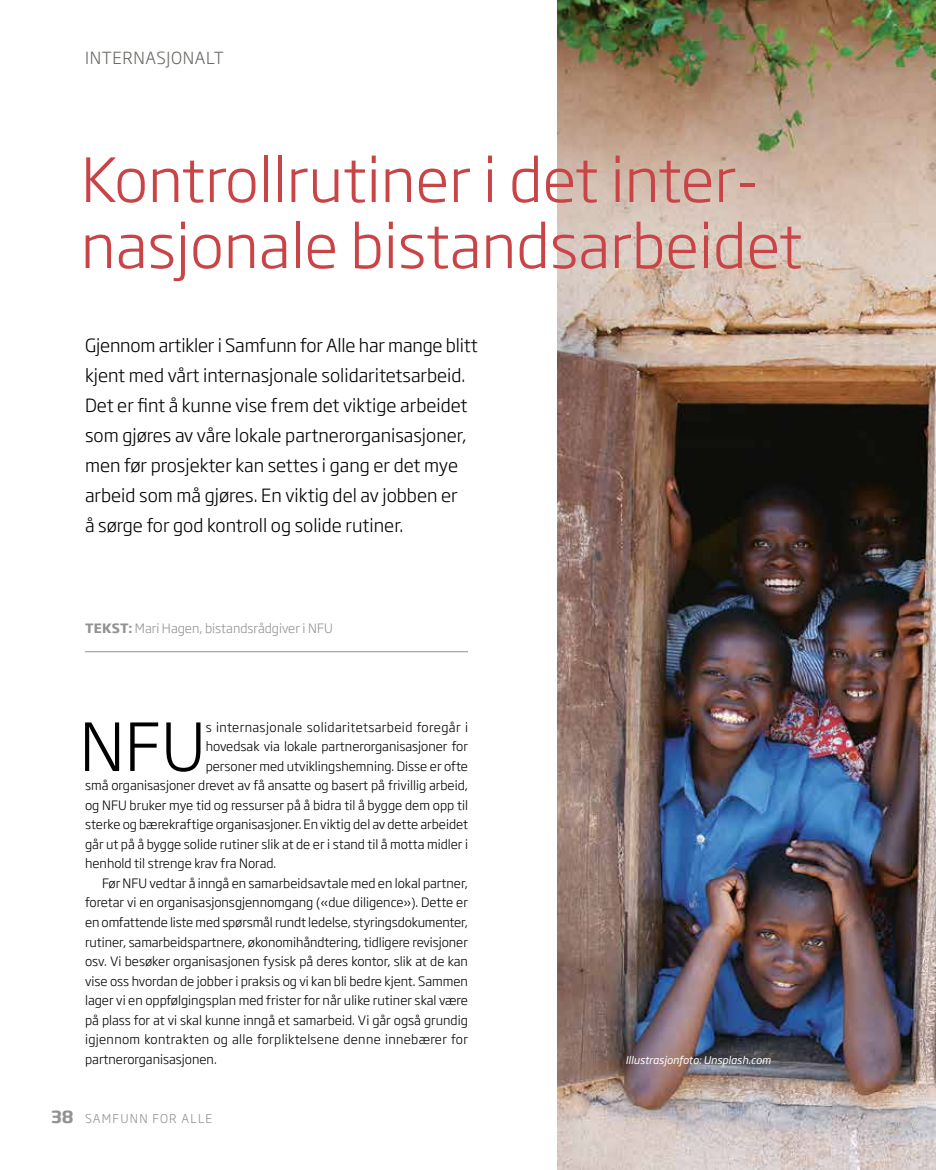
<style>
.page{position:relative;width:936px;height:1170px;background:#fff}
.page>*{position:absolute;margin:0;border:0;box-sizing:border-box;transform-origin:0 0}
.t1{font:300 65.25px "Soho Gothic Std";color:#000}
.t2{font:300 60px/66px "Soho Gothic Std";color:#c84447}
.t3{font:300 18px/30px "Soho Gothic Std";color:#000}
.t4{font:300 16.5px "Soho Gothic Std";letter-spacing:.04em;color:#6a6864}
.t5{font:300 12.75px "Soho Gothic Std";color:#000}
.t6{font:300 12.75px "Soho Gothic Std";letter-spacing:.025em;color:#000}
.t7{font:300 12.75px "Soho Gothic Std";letter-spacing:.03em;color:#000}
.t8{font:300 12.75px "Soho Gothic Std";color:#949290}
.t9{font:300 12px "Soho Gothic Std";letter-spacing:.1em;color:#949290}
.t10{font:italic 10.5px "Soho Gothic Std";color:#fff}
.s1{font-weight:700}
.s2{font-weight:700;font-size:16.5px}
</style>
<div class="page">
<img style="left:557px;top:0;width:378px;height:1169px">
<hr style="left:85px;top:651px;width:383px;height:1px;background:#949290">
<svg style="left:557px;top:104px;width:295px;height:228px;background:#ccb6a5"></svg>
<p class="t4" style="left:85px;top:47px;width:140px">INTERNASJONALT</p>
<h2 class="t2" style="left:81px;top:148px;width:723px">Kontrollrutiner i det inter&shy;nasjonale bistandsarbeidet</h2>
<p class="t3" style="left:85px;top:331px;width:394px">Gjennom artikler i Samfunn for Alle har mange blitt kjent med vårt internasjonale solidaritetsarbeid.<br>Det er fint å kunne vise frem det viktige arbeidet som gjøres av våre lokale partnerorganisasjoner, men før prosjekter kan settes i gang er det mye arbeid som må gjøres. En viktig del av jobben er<br>å sørge for god kontroll og solide rutiner.</p>
<p class="t8" style="left:85px;top:619px;width:249px"><span class="s1">TEKST:</span> Mari Hagen, bistandsrådgiver i NFU</p>
<h1 class="t1" style="left:79px;top:705px;width:128px">NFU</h1>
<p class="t7" style="left:206px;top:719px;width:264px">s internasjonale solidaritetsarbeid foregår i</p>
<p class="t5" style="left:206px;top:738px;width:264px">hovedsak via lokale partnerorganisasjoner for</p>
<p class="t5" style="left:206px;top:758px;width:264px">personer med utviklingshemning. Disse er ofte</p>
<p class="t5" style="left:85px;top:777px;width:384px">små organisasjoner drevet av få ansatte og basert på frivillig arbeid,</p>
<p class="t5" style="left:85px;top:797px;width:384px">og NFU bruker mye tid og ressurser på å bidra til å bygge dem opp til</p>
<p class="t5" style="left:85px;top:816px;width:384px">sterke og bærekraftige organisasjoner. En viktig del av dette arbeidet</p>
<p class="t5" style="left:85px;top:836px;width:384px">går ut på å bygge solide rutiner slik at de er i stand til å motta midler i</p>
<p class="t5" style="left:85px;top:855px;width:193px">henhold til strenge krav fra Norad.</p>
<p class="t5" style="left:102px;top:875px;width:367px">Før NFU vedtar å inngå en samarbeidsavtale med en lokal partner,</p>
<p class="t5" style="left:85px;top:894px;width:384px">foretar vi en organisasjonsgjennomgang («due diligence»). Dette er</p>
<p class="t5" style="left:85px;top:914px;width:384px">en omfattende liste med spørsmål rundt ledelse, styringsdokumenter,</p>
<p class="t5" style="left:85px;top:933px;width:384px">rutiner, samarbeidspartnere, økonomihåndtering, tidligere revisjoner</p>
<p class="t5" style="left:85px;top:953px;width:384px">osv. Vi besøker organisasjonen fysisk på deres kontor, slik at de kan</p>
<p class="t5" style="left:85px;top:972px;width:384px">vise oss hvordan de jobber i praksis og vi kan bli bedre kjent. Sammen</p>
<p class="t5" style="left:85px;top:992px;width:384px">lager vi en oppfølgingsplan med frister for når ulike rutiner skal være</p>
<p class="t5" style="left:85px;top:1011px;width:384px">på plass for at vi skal kunne inngå et samarbeid. Vi går også grundig</p>
<p class="t6" style="left:85px;top:1031px;width:384px">igjennom kontrakten og alle forpliktelsene denne innebærer for</p>
<p class="t5" style="left:85px;top:1050px;width:133px">partnerorganisasjonen.</p>
<p class="t9" style="left:51px;top:1110px;width:163px"><span class="s2">38</span> SAMFUNN FOR ALLE</p>
<p class="t10" style="left:625px;top:1053px;width:147px">Illustrasjonfoto: Unsplash.com</p>
</div>
